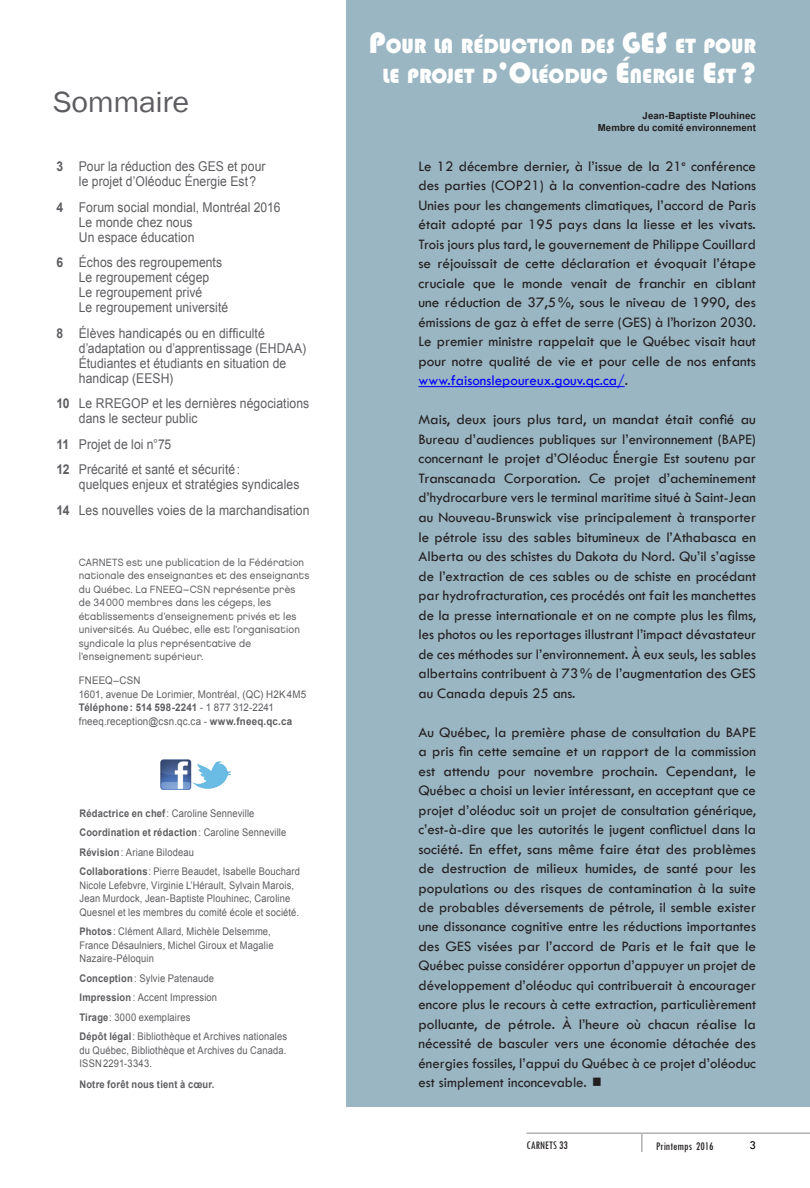
<style>
.page{position:relative;width:810px;height:1188px;background:#fff}
.page>*{position:absolute;margin:0;border:0;box-sizing:border-box;transform-origin:0 0}
.titre_sommaire{font:30px "Franklin Gothic";letter-spacing:-.015em;color:#5e5c60;scale:1.07 1}
.Paragraphe_1{font:21.15px/30px "Bauhaus 93";color:#fff;text-align:right}
.Paragraphe_1-2{font:15px/19.5px "Tw Cen";color:#231f20;text-align:justify}
.t1{font:13.5px/15px "Arial";letter-spacing:.005em;color:#5e5c60;scale:.9 1}
.t2{font:700 13.5px "Utsaah";letter-spacing:.005em;color:#231f20}
.t3{font:condensed 12px "Tw Cen";color:#231f20}
.t4{font:12px "Tw Cen";color:#000}
.t5{font:10.5px/13.5px "Arial";letter-spacing:.015em;color:#5e5c60;scale:.89 1}
.t6{font:10.5px/13.5px "Chalet London Nineteen Eighty";letter-spacing:.015em;color:#5e5c60;scale:.92 1}
.t7{font:10.5px/13.5px "Arial";letter-spacing:.015em;color:#5e5c60;scale:.93 1}
.t8{font:700 10.5px "Arial";letter-spacing:.02em;color:#5e5c60;scale:.89 1}
.s1{font-weight:700}
.s2{font-style:inherit}
.s3{font-weight:400}
.s4{font-size:30.3px}
.s5{color:#00f}
</style>
<div class="page">
<hr style="left:526px;top:1132px;width:284px;height:2px;background:#5e5c60">
<svg style="left:641px;top:1134px;width:2px;height:18px"></svg>
<div style="left:346px;top:0;width:464px;height:1107px;background:#9ab6c2"></div>
<img style="left:161px;top:760px;width:70px;height:29px">
<hr style="left:418px;top:386px;width:207px;height:1px;background:#00f">
<p class="titre_sommaire" style="left:53px;top:84px;width:128px">Sommaire</p>
<p class="t1" style="left:79px;top:159px;width:209px;text-indent:-22px"><span class="s1">3</span> Pour la réduction des GES et pour le projet d’Oléoduc Énergie Est?</p>
<p class="t1" style="left:79px;top:200px;width:225px;text-indent:-22px"><span class="s1">4</span> Forum social mondial, Montréal 2016<br>Le monde chez nous<br>Un espace éducation</p>
<p class="t1" style="left:79px;top:255px;width:167px;text-indent:-22px"><span class="s1">6</span> Échos des regroupements<br>Le regroupement cégep<br>Le regroupement privé<br>Le regroupement université</p>
<p class="t1" style="left:79px;top:326px;width:254px;text-indent:-22px"><span class="s1">8</span> Élèves handicapés ou en difficulté d’adaptation ou d’apprentissage (EHDAA)<br>Étudiantes et étudiants en situation de handicap (EESH)</p>
<p class="t1" style="left:79px;top:396px;width:257px;text-indent:-22px"><span class="s1">10</span> Le RREGOP et les dernières négociations dans le secteur public</p>
<p class="t1" style="left:56px;top:437px;width:129px"><span class="s1">11</span> Projet de loi n°75</p>
<p class="t1" style="left:79px;top:462px;width:247px;text-indent:-22px"><span class="s1">12</span> Précarité et santé et sécurité:<br>quelques enjeux et stratégies syndicales</p>
<p class="t1" style="left:56px;top:503px;width:283px"><span class="s1">14</span> Les nouvelles voies de la marchandisation</p>
<p class="t6" style="left:79px;top:555px;width:252px">CARNETS est une publication de la Fédération nationale des enseignantes et des enseignants du Québec. La FNEEQ–CSN représente près de 34000 membres dans les cégeps, les établissements d’enseignement privés et les universités. Au Québec, elle est l’organisation syndicale la plus représentative de l’enseignement supérieur.</p>
<p class="t7" style="left:79px;top:674px;width:246px"><span class="s2">FNEEQ–CSN<br></span>1601, avenue De Lorimier, Montréal, (QC) H2K4M5<br><span class="s1">Téléphone: 514 598-2241</span> - 1 877 312-2241 fneeq.reception@csn.qc.ca - <span class="s1">www.fneeq.qc.ca</span></p>
<p class="t5" style="left:79px;top:806px;width:198px"><span class="s1">Rédactrice en chef</span>: Caroline Senneville</p>
<p class="t8" style="left:79px;top:826px;width:234px">Coordination et rédaction<span class="s3">: Caroline Senneville</span></p>
<p class="t5" style="left:79px;top:845px;width:130px"><span class="s1">Révision</span>: Ariane Bilodeau</p>
<p class="t5" style="left:79px;top:865px;width:249px"><span class="s1">Collaborations</span> : Pierre Beaudet, Isabelle Bouchard Nicole Lefebvre, Virginie L’Hérault, Sylvain Marois, Jean Murdock, Jean-Baptiste Plouhinec, Caroline Quesnel et les membres du comité école et société.</p>
<p class="t5" style="left:79px;top:925px;width:220px"><span class="s1">Photos</span>: Clément Allard, Michèle Delsemme,<br>France Désaulniers, Michel Giroux et Magalie<br>Nazaire-Péloquin</p>
<p class="t5" style="left:79px;top:971px;width:153px"><span class="s1">Conception</span> : Sylvie Patenaude</p>
<p class="t5" style="left:79px;top:991px;width:156px"><span class="s1">Impression</span> : Accent Impression</p>
<p class="t5" style="left:79px;top:1010px;width:126px"><span class="s1">Tirage</span> : 3000 exemplaires</p>
<p class="t5" style="left:79px;top:1030px;width:235px;text-align:justify"><span class="s1">Dépôt légal</span> : Bibliothèque et Archives nationales du Québec, Bibliothèque et Archives du Canada.<br>ISSN2291-3343.</p>
<p class="t8" style="left:79px;top:1077px;width:153px">Notre forêt nous tient à cœur.</p>
<p class="Paragraphe_1" style="left:369px;top:31px;width:389px"><span class="s4">P</span>OUR LA RÉDUCTION DES <span class="s4">GES</span> ET POUR<br>LE PROJET D<span class="s4">’O</span>LÉODUC <span class="s4">É</span>NERGIE <span class="s4">E</span>ST <span class="s4">?</span></p>
<p class="t2" style="left:643px;top:109px;width:115px">Jean-Baptiste Plouhinec</p>
<p class="t2" style="left:598px;top:121px;width:160px">Membre du comité environnement</p>
<p class="Paragraphe_1-2" style="left:418px;top:156px;width:339px">Le 12 décembre dernier, à l’issue de la 21<sup>e</sup> conférence des parties (COP21) à la convention-cadre des Nations Unies pour les changements climatiques, l’accord de Paris était adopté par 195 pays dans la liesse et les vivats.<br>Trois jours plus tard, le gouvernement de Philippe Couillard se réjouissait de cette déclaration et évoquait l’étape cruciale que le monde venait de franchir en ciblant une réduction de 37,5%, sous le niveau de 1990, des émissions de gaz à effet de serre (GES) à l’horizon 2030.<br>Le premier ministre rappelait que le Québec visait haut pour notre qualité de vie et pour celle de nos enfants <span class="s5">www.faisonslepoureux.gouv.qc.ca/</span>.</p>
<p class="Paragraphe_1-2" style="left:418px;top:410px;width:339px">Mais, deux jours plus tard, un mandat était confié au Bureau d’audiences publiques sur l’environnement (BAPE) concernant le projet d’Oléoduc Énergie Est soutenu par Transcanada Corporation. Ce projet d’acheminement d’hydrocarbure vers le terminal maritime situé à Saint-Jean au Nouveau-Brunswick vise principalement à transporter le pétrole issu des sables bitumineux de l’Athabasca en Alberta ou des schistes du Dakota du Nord. Qu’il s’agisse de l’extraction de ces sables ou de schiste en procédant par hydrofracturation, ces procédés ont fait les manchettes de la presse internationale et on ne compte plus les films, les photos ou les reportages illustrant l’impact dévastateur de ces méthodes sur l’environnement. À eux seuls, les sables albertains contribuent à 73% de l’augmentation des GES au Canada depuis 25 ans.</p>
<p class="Paragraphe_1-2" style="left:418px;top:722px;width:339px">Au Québec, la première phase de consultation du BAPE a pris fin cette semaine et un rapport de la commission est attendu pour novembre prochain. Cependant, le Québec a choisi un levier intéressant, en acceptant que ce projet d’oléoduc soit un projet de consultation générique, c’est-à-dire que les autorités le jugent conflictuel dans la société. En effet, sans même faire état des problèmes de destruction de milieux humides, de santé pour les populations ou des risques de contamination à la suite de probables déversements de pétrole, il semble exister une dissonance cognitive entre les réductions importantes des GES visées par l’accord de Paris et le fait que le Québec puisse considérer opportun d’appuyer un projet de développement d’oléoduc qui contribuerait à encourager encore plus le recours à cette extraction, particulièrement polluante, de pétrole. À l’heure où chacun réalise la nécessité de basculer vers une économie détachée des énergies fossiles, l’appui du Québec à ce projet d’oléoduc est simplement inconcevable. ■</p>
<p class="t3" style="left:526px;top:1138px;width:43px">CARNETS 33</p>
<p class="t3" style="left:656px;top:1139px;width:59px">Printemps 2016</p>
<p class="t4" style="left:749px;top:1138px;width:8px">3</p>
</div>
